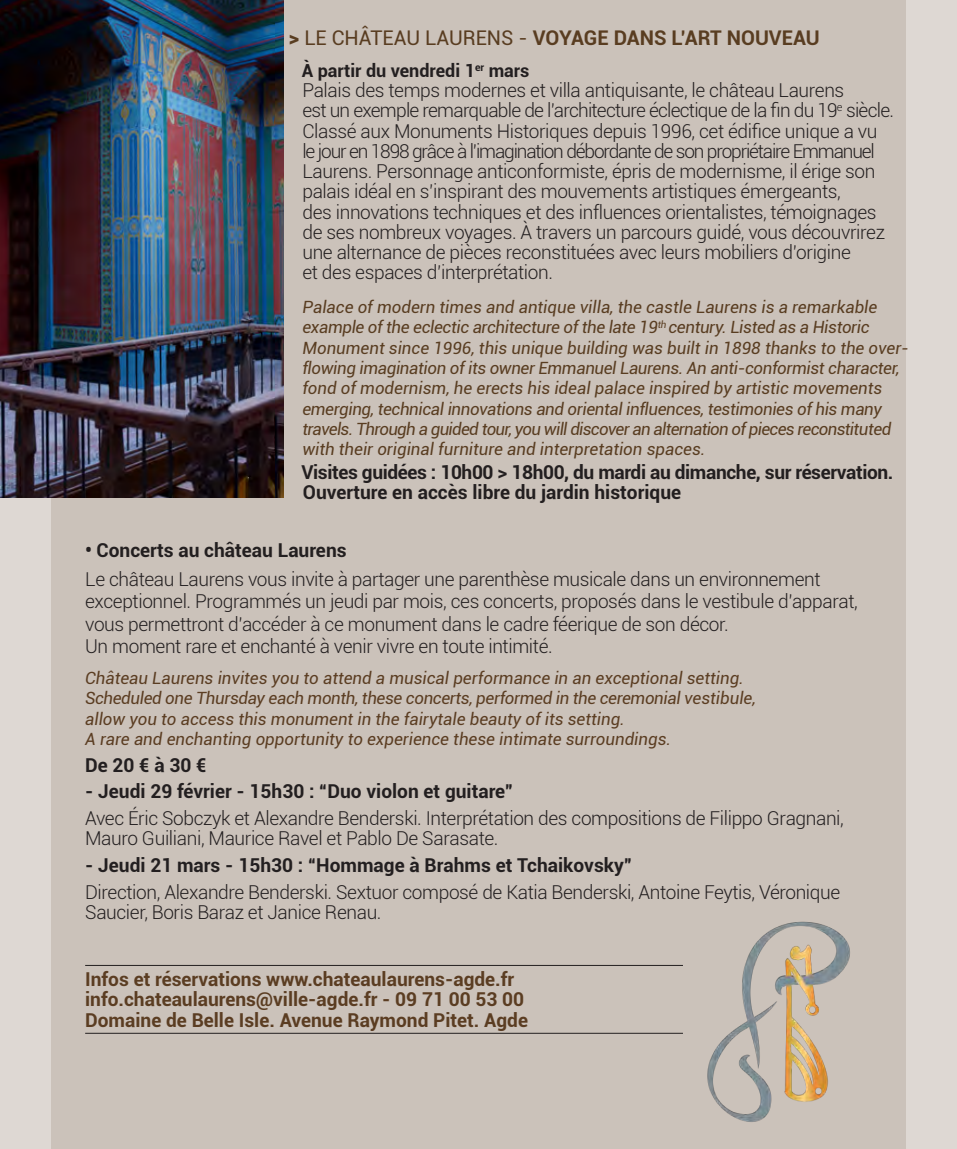
<style>
.page{position:relative;width:957px;height:1149px;background:#fff}
.page>*{position:absolute;margin:0;border:0;box-sizing:border-box;transform-origin:0 0}
.TITRE_patrimoine_DEC{font:700 20.25px "Roboto";color:#593d21}
.TITRE_patrimoine_DEC-2{font:300 19.12px/20.2px "Roboto";letter-spacing:-.02em;color:#231f20}
.TEXTE_COURANT{font:300 19.12px/22.5px "Roboto";letter-spacing:-.02em;color:#231f20}
.TEXTE_COURANT-2{font:700 19.12px/20.2px "Roboto";color:#5b3d22}
.TEXTE_COURANT-3{font:700 19.12px "Roboto";color:#231f20}
.TEXTE_COURANT-4{font:700 19.12px/20.2px "Roboto";letter-spacing:-.02em;color:#231f20}
.TITRE_patrimoine_DEC-3{font:700 18px "Roboto";color:#231f20}
.TITRE_patrimoine_DEC-4{font:italic 16.88px/20.2px "Roboto";letter-spacing:-.02em;color:#593d21}
.TEXTE_COURANT-5{font:italic 16.88px/20.2px "Roboto";color:#5b3d22}
.s1{font-weight:900}
.s2{font-weight:400}
</style>
<div class="page">
<div style="left:0;top:0;width:957px;height:1148px;background:#ded8d3"></div>
<div style="left:51px;top:0;width:855px;height:1148px;background:#cbc2ba"></div>
<hr style="left:85px;top:964px;width:598px;height:1px;background:#231f20">
<hr style="left:85px;top:1032px;width:598px;height:1px;background:#231f20">
<img style="left:0;top:0;width:284px;height:497px">
<img style="left:707px;top:921px;width:143px;height:201px">
<p class="TITRE_patrimoine_DEC" style="left:289px;top:24px;width:532px"><span class="s1">&gt;</span> <span class="s2">LE CHÂTEAU LAURENS -</span> VOYAGE DANS L’ART NOUVEAU</p>
<p class="TITRE_patrimoine_DEC-3" style="left:302px;top:58px;width:229px">À partir du vendredi 1<sup>er</sup> mars</p>
<p class="TITRE_patrimoine_DEC-2" style="left:302px;top:79px;width:593px">Palais des temps modernes et villa antiquisante, le château Laurens<br>est un exemple remarquable de l’architecture éclectique de la fin du 19<sup>e</sup> siècle.<br>Classé aux Monuments Historiques depuis 1996, cet édifice unique a vu le jour en 1898 grâce à l’imagination débordante de son propriétaire Emmanuel Laurens. Personnage anticonformiste, épris de modernisme, il érige son palais idéal en s’inspirant des mouvements artistiques émergeants,<br>des innovations techniques et des influences orientalistes, témoignages de ses nombreux voyages. À travers un parcours guidé, vous découvrirez une alternance de pièces reconstituées avec leurs mobiliers d’origine<br>et des espaces d’interprétation.</p>
<p class="TITRE_patrimoine_DEC-4" style="left:302px;top:296px;width:608px">Palace of modern times and antique villa, the castle Laurens is a remarkable example of the eclectic architecture of the late 19<sup>th</sup> century. Listed as a Historic Monument since 1996, this unique building was built in 1898 thanks to the over&shy;flowing imagination of its owner Emmanuel Laurens. An anti-conformist character, fond of modernism, he erects his ideal palace inspired by artistic movements emerging, technical innovations and oriental influences, testimonies of his many travels. Through a guided tour, you will discover an alternation of pieces reconstituted with their original furniture and interpretation spaces.</p>
<p class="TEXTE_COURANT-4" style="left:301px;top:460px;width:593px">Visites guidées : 10h00 &gt; 18h00, du mardi au dimanche, sur réservation.<br>Ouverture en accès libre du jardin historique</p>
<p class="TEXTE_COURANT-3" style="left:85px;top:536px;width:263px">• Concerts au château Laurens</p>
<p class="TEXTE_COURANT" style="left:85px;top:566px;width:774px">Le château Laurens vous invite à partager une parenthèse musicale dans un environnement exceptionnel. Programmés un jeudi par mois, ces concerts, proposés dans le vestibule d’apparat, vous permettront d’accéder à ce monument dans le cadre féerique de son décor.<br>Un moment rare et enchanté à venir vivre en toute intimité.</p>
<p class="TEXTE_COURANT-5" style="left:85px;top:667px;width:672px">Château Laurens invites you to attend a musical performance in an exceptional setting.<br>Scheduled one Thursday each month, these concerts, performed in the ceremonial vestibule, allow you to access this monument in the fairytale beauty of its setting.<br>A rare and enchanting opportunity to experience these intimate surroundings.</p>
<p class="TEXTE_COURANT-3" style="left:85px;top:751px;width:123px">De 20 € à 30 €</p>
<p class="TEXTE_COURANT-3" style="left:85px;top:777px;width:430px">- Jeudi 29 février - 15h30 : “Duo violon et guitare”</p>
<p class="TEXTE_COURANT" style="left:85px;top:807px;width:760px;line-height:20.2px">Avec Éric Sobczyk et Alexandre Benderski. Interprétation des compositions de Filippo Gragnani,<br>Mauro Guiliani, Maurice Ravel et Pablo De Sarasate.</p>
<p class="TEXTE_COURANT-3" style="left:85px;top:851px;width:548px">- Jeudi 21 mars - 15h30 : “Hommage à Brahms et Tchaikovsky”</p>
<p class="TEXTE_COURANT" style="left:85px;top:880px;width:756px;line-height:20.2px">Direction, Alexandre Benderski. Sextuor composé de Katia Benderski, Antoine Feytis, Véronique<br>Saucier, Boris Baraz et Janice Renau.</p>
<p class="TEXTE_COURANT-2" style="left:85px;top:968px;width:444px">Infos et réservations www.chateaulaurens-agde.fr info.chateaulaurens@ville-agde.fr - 09 71 00 53 00<br>Domaine de Belle Isle. Avenue Raymond Pitet. Agde</p>
</div>
